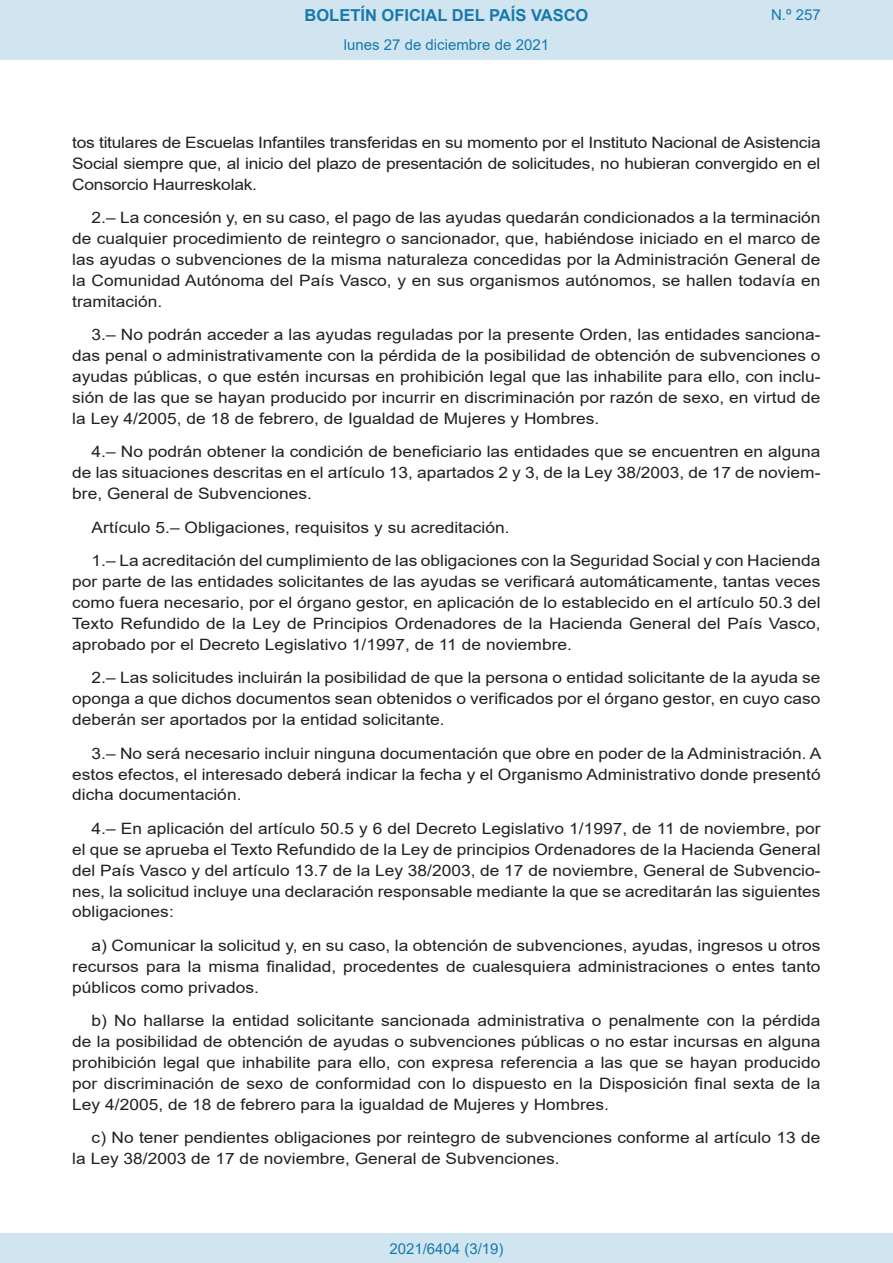
<style>
.page{position:relative;width:893px;height:1263px;background:#fff}
.page>*{position:absolute;margin:0;border:0;box-sizing:border-box;transform-origin:0 0}
.t1{font:700 16.5px "Arial";color:#1879ad}
.BOPVDetalle{font:15.6px/20.9px "Arial";color:#231f20;text-align:justify;scale:1.11 1}
.Paginacion_Centro{font:15px "Arial";color:#1879ad}
</style>
<div class="page">
<div style="left:0;top:0;width:893px;height:60px;background:#d0e5f0"></div>
<div style="left:0;top:1233px;width:893px;height:30px;background:#d0e5f0"></div>
<p class="t1" style="left:305px;top:3px;width:285px">BOLETÍN OFICIAL DEL PAÍS VASCO</p>
<p class="Paginacion_Centro" style="left:344px;top:35px;width:207px">lunes 27 de diciembre de 2021</p>
<p class="Paginacion_Centro" style="left:771px;top:5px;width:51px">N.º 257</p>
<p class="BOPVDetalle" style="left:72px;top:132px;width:676px">tos titulares de Escuelas Infantiles transferidas en su momento por el Instituto Nacional de Asistencia Social siempre que, al inicio del plazo de presentación de solicitudes, no hubieran convergido en el Consorcio Haurreskolak.</p>
<p class="BOPVDetalle" style="left:72px;top:207px;width:676px;text-indent:19px">2.– La concesión y, en su caso, el pago de las ayudas quedarán condicionados a la terminación de cualquier procedimiento de reintegro o sancionador, que, habiéndose iniciado en el marco de las ayudas o subvenciones de la misma naturaleza concedidas por la Administración General de la Comunidad Autónoma del País Vasco, y en sus organismos autónomos, se hallen todavía en tramitación.</p>
<p class="BOPVDetalle" style="left:72px;top:324px;width:676px;text-indent:19px">3.– No podrán acceder a las ayudas reguladas por la presente Orden, las entidades sanciona&shy;das penal o administrativamente con la pérdida de la posibilidad de obtención de subvenciones o ayudas públicas, o que estén incursas en prohibición legal que las inhabilite para ello, con inclu&shy;sión de las que se hayan producido por incurrir en discriminación por razón de sexo, en virtud de la Ley 4/2005, de 18 de febrero, de Igualdad de Mujeres y Hombres.</p>
<p class="BOPVDetalle" style="left:72px;top:441px;width:676px;text-indent:19px">4.– No podrán obtener la condición de beneficiario las entidades que se encuentren en alguna de las situaciones descritas en el artículo 13, apartados 2 y 3, de la Ley 38/2003, de 17 de noviem&shy;bre, General de Subvenciones.</p>
<p class="BOPVDetalle" style="left:92px;top:517px;width:378px">Artículo 5.– Obligaciones, requisitos y su acreditación.</p>
<p class="BOPVDetalle" style="left:72px;top:550px;width:676px;text-indent:19px">1.– La acreditación del cumplimiento de las obligaciones con la Seguridad Social y con Hacienda por parte de las entidades solicitantes de las ayudas se verificará automáticamente, tantas veces como fuera necesario, por el órgano gestor, en aplicación de lo establecido en el artículo 50.3 del Texto Refundido de la Ley de Principios Ordenadores de la Hacienda General del País Vasco, aprobado por el Decreto Legislativo 1/1997, de 11 de noviembre.</p>
<p class="BOPVDetalle" style="left:72px;top:667px;width:676px;text-indent:19px">2.– Las solicitudes incluirán la posibilidad de que la persona o entidad solicitante de la ayuda se oponga a que dichos documentos sean obtenidos o verificados por el órgano gestor, en cuyo caso deberán ser aportados por la entidad solicitante.</p>
<p class="BOPVDetalle" style="left:72px;top:743px;width:676px;text-indent:19px">3.– No será necesario incluir ninguna documentación que obre en poder de la Administración. A estos efectos, el interesado deberá indicar la fecha y el Organismo Administrativo donde presentó dicha documentación.</p>
<p class="BOPVDetalle" style="left:72px;top:818px;width:676px;text-indent:19px">4.– En aplicación del artículo 50.5 y 6 del Decreto Legislativo 1/1997, de 11 de noviembre, por el que se aprueba el Texto Refundido de la Ley de principios Ordenadores de la Hacienda General del País Vasco y del artículo 13.7 de la Ley 38/2003, de 17 de noviembre, General de Subvencio&shy;nes, la solicitud incluye una declaración responsable mediante la que se acreditarán las siguientes obligaciones:</p>
<p class="BOPVDetalle" style="left:72px;top:935px;width:676px;text-indent:19px">a) Comunicar la solicitud y, en su caso, la obtención de subvenciones, ayudas, ingresos u otros recursos para la misma finalidad, procedentes de cualesquiera administraciones o entes tanto públicos como privados.</p>
<p class="BOPVDetalle" style="left:72px;top:1010px;width:676px;text-indent:19px">b) No hallarse la entidad solicitante sancionada administrativa o penalmente con la pérdida de la posibilidad de obtención de ayudas o subvenciones públicas o no estar incursas en alguna prohibición legal que inhabilite para ello, con expresa referencia a las que se hayan producido por discriminación de sexo de conformidad con lo dispuesto en la Disposición final sexta de la Ley 4/2005, de 18 de febrero para la igualdad de Mujeres y Hombres.</p>
<p class="BOPVDetalle" style="left:72px;top:1127px;width:676px;text-indent:19px">c) No tener pendientes obligaciones por reintegro de subvenciones conforme al artículo 13 de la Ley 38/2003 de 17 de noviembre, General de Subvenciones.</p>
<p class="Paginacion_Centro" style="left:389px;top:1238px;width:116px">2021/6404 (3/19)</p>
</div>
